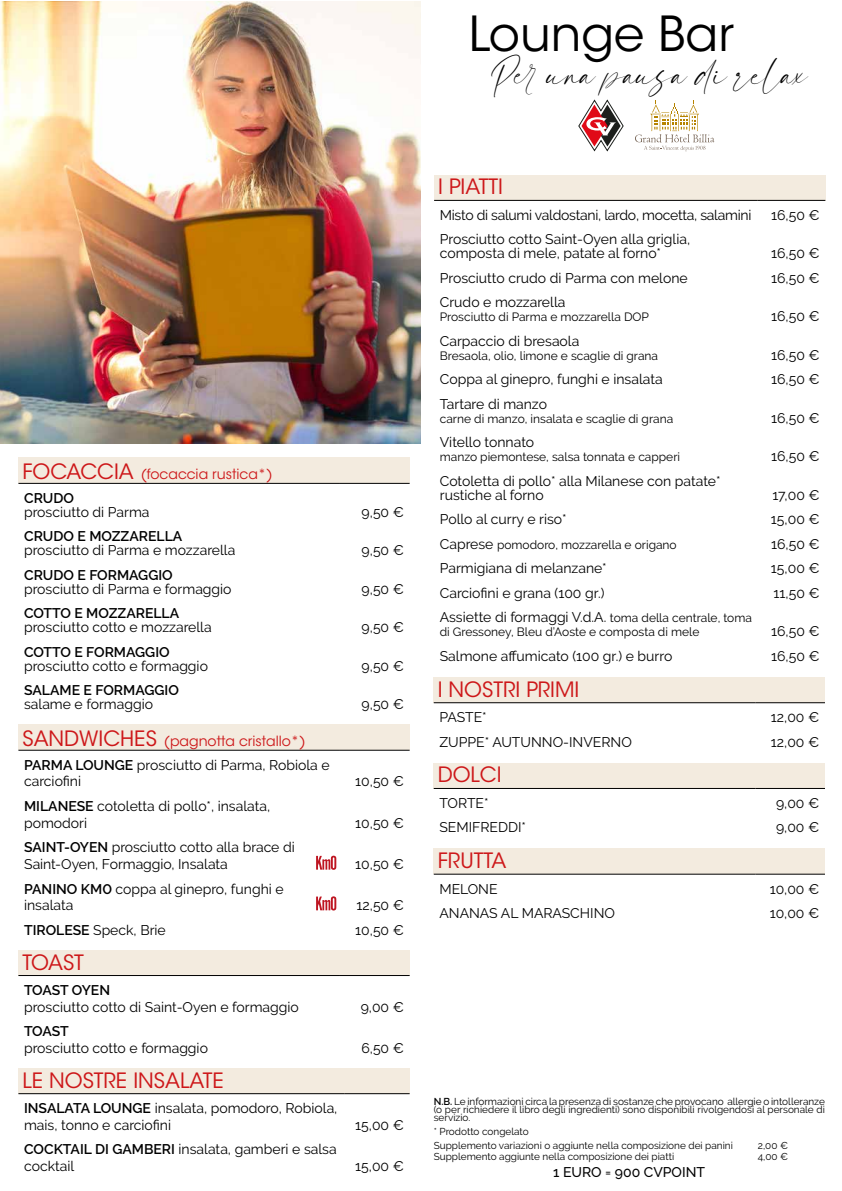
<style>
.page{position:relative;width:842px;height:1191px;background:#fff}
.page>*{position:absolute;margin:0;border:0;box-sizing:border-box;transform-origin:0 0}
.t1{font:48px "ITC Avant Garde Std";color:#000}
.t2{font:42px "Baremila";color:#000}
.t3{font:21px "ITC Avant Garde Std";color:#cd1719}
.t4{font:14px/16.8px "Raleway";color:#000}
.t5{font:600 14px "Raleway";color:#000}
.t6{font:14px "ITC Avant Garde Std";color:#cd1719}
.t7{font:14px "Raleway";letter-spacing:-.02em;color:#000}
.t8{font:500 14px "Raleway";color:#000}
.t9{font:12px "Raleway";color:#000}
.t10{font:10px/8px "Raleway";color:#000;text-align:justify}
.s1{font-size:21px}
.s2{font-weight:600}
.s3{font-size:14px}
.s4{font-size:12px}
</style>
<div class="page">
<div style="left:18px;top:950px;width:392px;height:25px;background:#f3ebdf"></div>
<hr style="left:18px;top:975px;width:322px;height:1px;background:#000">
<hr style="left:340px;top:975px;width:70px;height:1px;background:#000">
<div style="left:434px;top:677px;width:391px;height:25px;background:#f3ebdf"></div>
<hr style="left:434px;top:702px;width:321px;height:1px;background:#000">
<hr style="left:755px;top:702px;width:70px;height:1px;background:#000">
<div style="left:434px;top:175px;width:391px;height:25px;background:#f3ebdf"></div>
<hr style="left:434px;top:200px;width:324px;height:1px;background:#000">
<hr style="left:758px;top:200px;width:67px;height:1px;background:#000">
<svg style="left:635px;top:100px;width:79px;height:51px"></svg>
<svg style="left:578px;top:99px;width:46px;height:53px"></svg>
<img style="left:0;top:1px;width:421px;height:443px">
<div style="left:18px;top:1068px;width:392px;height:25px;background:#f3ebdf"></div>
<hr style="left:18px;top:1093px;width:327px;height:1px;background:#000">
<hr style="left:345px;top:1093px;width:65px;height:1px;background:#000">
<div style="left:18px;top:457px;width:392px;height:26px;background:#f3ebdf"></div>
<hr style="left:18px;top:483px;width:322px;height:1px;background:#000">
<hr style="left:340px;top:483px;width:70px;height:1px;background:#000">
<div style="left:18px;top:724px;width:392px;height:26px;background:#f3ebdf"></div>
<hr style="left:18px;top:749px;width:322px;height:1px;background:#000">
<hr style="left:340px;top:749px;width:70px;height:1px;background:#000">
<div style="left:434px;top:763px;width:391px;height:25px;background:#f3ebdf"></div>
<hr style="left:434px;top:788px;width:321px;height:1px;background:#000">
<hr style="left:755px;top:788px;width:70px;height:1px;background:#000">
<div style="left:434px;top:848px;width:391px;height:26px;background:#f3ebdf"></div>
<hr style="left:434px;top:873px;width:321px;height:1px;background:#000">
<hr style="left:755px;top:873px;width:70px;height:1px;background:#000">
<svg style="left:316px;top:855px;width:20px;height:15px"></svg>
<svg style="left:316px;top:896px;width:20px;height:14px"></svg>
<h1 class="t1" style="left:469px;top:5px;width:267px">Lounge Bar</h1>
<h2 class="t2" style="left:491px;top:51px;width:318px">Per una pausa di relax</h2>
<p class="t6" style="left:22px;top:466px;width:252px"><span class="s1">FOCACCIA</span> (focaccia rustica*)</p>
<p class="t5" style="left:24px;top:490px;width:51px">CRUDO</p>
<p class="t4" style="left:24px;top:503px;width:127px">prosciutto di Parma</p>
<p class="t4" style="left:362px;top:503px;width:44px">9,50 €</p>
<p class="t5" style="left:24px;top:528px;width:160px">CRUDO E MOZZARELLA</p>
<p class="t4" style="left:24px;top:542px;width:213px">prosciutto di Parma e mozzarella</p>
<p class="t4" style="left:362px;top:542px;width:44px">9,50 €</p>
<p class="t5" style="left:24px;top:567px;width:150px">CRUDO E FORMAGGIO</p>
<p class="t4" style="left:24px;top:580px;width:209px">prosciutto di Parma e formaggio</p>
<p class="t4" style="left:362px;top:580px;width:44px">9,50 €</p>
<p class="t5" style="left:24px;top:605px;width:157px">COTTO E MOZZARELLA</p>
<p class="t4" style="left:24px;top:619px;width:189px">prosciutto cotto e mozzarella</p>
<p class="t4" style="left:362px;top:619px;width:44px">9,50 €</p>
<p class="t5" style="left:24px;top:644px;width:147px">COTTO E FORMAGGIO</p>
<p class="t4" style="left:24px;top:657px;width:185px">prosciutto cotto e formaggio</p>
<p class="t4" style="left:362px;top:657px;width:44px">9,50 €</p>
<p class="t5" style="left:24px;top:682px;width:156px">SALAME E FORMAGGIO</p>
<p class="t4" style="left:24px;top:696px;width:131px">salame e formaggio</p>
<p class="t4" style="left:362px;top:696px;width:44px">9,50 €</p>
<p class="t6" style="left:22px;top:732px;width:285px"><span class="s1">SANDWICHES</span> (pagnotta cristallo*)</p>
<p class="t4" style="left:24px;top:756px;width:307px"><span class="s2">PARMA LOUNGE</span> prosciutto di Parma, Robiola e carciofini</p>
<p class="t4" style="left:355px;top:773px;width:50px">10,50 €</p>
<p class="t4" style="left:24px;top:797px;width:248px"><span class="s2">MILANESE</span> cotoletta di pollo*, insalata, pomodori</p>
<p class="t4" style="left:24px;top:839px;width:272px"><span class="s2">SAINT-OYEN</span> prosciutto cotto alla brace di<br>Saint-Oyen, Formaggio, Insalata</p>
<p class="t4" style="left:24px;top:880px;width:261px"><span class="s2">PANINO KM0</span> coppa al ginepro, funghi e insalata</p>
<p class="t4" style="left:355px;top:814px;width:50px">10,50 €</p>
<p class="t4" style="left:355px;top:855px;width:50px">10,50 €</p>
<p class="t4" style="left:357px;top:897px;width:49px">12,50 €</p>
<p class="t4" style="left:24px;top:921px;width:143px"><span class="s2">TIROLESE</span> Speck, Brie</p>
<p class="t4" style="left:355px;top:921px;width:50px">10,50 €</p>
<h3 class="t3" style="left:22px;top:949px;width:63px">TOAST</h3>
<p class="t5" style="left:24px;top:982px;width:88px">TOAST OYEN</p>
<p class="t4" style="left:24px;top:998px;width:276px">prosciutto cotto di Saint-Oyen e formaggio</p>
<p class="t4" style="left:361px;top:998px;width:45px">9,00 €</p>
<p class="t5" style="left:24px;top:1023px;width:46px">TOAST</p>
<p class="t4" style="left:24px;top:1039px;width:185px">prosciutto cotto e formaggio</p>
<p class="t4" style="left:361px;top:1039px;width:44px">6,50 €</p>
<h3 class="t3" style="left:22px;top:1067px;width:203px">LE NOSTRE INSALATE</h3>
<p class="t4" style="left:24px;top:1099px;width:315px"><span class="s2">INSALATA LOUNGE</span> insalata, pomodoro, Robiola, mais, tonno e carciofini</p>
<p class="t4" style="left:24px;top:1141px;width:314px"><span class="s2">COCKTAIL DI GAMBERI</span> insalata, gamberi e salsa cocktail</p>
<p class="t4" style="left:355px;top:1116px;width:50px">15,00 €</p>
<p class="t4" style="left:355px;top:1157px;width:50px">15,00 €</p>
<h3 class="t3" style="left:438px;top:174px;width:66px">I PIATTI</h3>
<p class="t7" style="left:440px;top:207px;width:313px">Misto di salumi valdostani, lardo, mocetta, salamini</p>
<p class="t4" style="left:771px;top:206px;width:50px">16,50 €</p>
<p class="t4" style="left:440px;top:232px;width:252px;line-height:14px">Prosciutto cotto Saint-Oyen alla griglia, composta di mele, patate al forno*</p>
<p class="t4" style="left:771px;top:245px;width:50px">16,50 €</p>
<p class="t4" style="left:440px;top:269px;width:249px">Prosciutto crudo di Parma con melone</p>
<p class="t4" style="left:771px;top:269px;width:50px">16,50 €</p>
<p class="t4" style="left:440px;top:294px;width:127px">Crudo e mozzarella</p>
<p class="t9" style="left:440px;top:310px;width:211px">Prosciutto di Parma e mozzarella DOP</p>
<p class="t4" style="left:771px;top:308px;width:50px">16,50 €</p>
<p class="t4" style="left:440px;top:332px;width:141px">Carpaccio di bresaola</p>
<p class="t9" style="left:440px;top:348px;width:220px">Bresaola, olio, limone e scaglie di grana</p>
<p class="t4" style="left:771px;top:346px;width:50px">16,50 €</p>
<p class="t4" style="left:440px;top:371px;width:224px">Coppa al ginepro, funghi e insalata</p>
<p class="t4" style="left:771px;top:371px;width:50px">16,50 €</p>
<p class="t4" style="left:440px;top:395px;width:109px">Tartare di manzo</p>
<p class="t9" style="left:440px;top:411px;width:235px">carne di manzo, insalata e scaglie di grana</p>
<p class="t4" style="left:771px;top:409px;width:50px">16,50 €</p>
<p class="t4" style="left:440px;top:434px;width:96px">Vitello tonnato</p>
<p class="t9" style="left:440px;top:450px;width:242px">manzo piemontese, salsa tonnata e capperi</p>
<p class="t4" style="left:771px;top:448px;width:50px">16,50 €</p>
<p class="t4" style="left:440px;top:474px;width:282px;line-height:14px">Cotoletta di pollo* alla Milanese con patate* rustiche al forno</p>
<p class="t4" style="left:772px;top:486px;width:49px">17,00 €</p>
<p class="t4" style="left:440px;top:511px;width:128px">Pollo al curry e riso*</p>
<p class="t4" style="left:771px;top:511px;width:50px">15,00 €</p>
<p class="t9" style="left:440px;top:537px;width:238px"><span class="s3">Caprese</span> pomodoro, mozzarella e origano</p>
<p class="t4" style="left:771px;top:535px;width:50px">16,50 €</p>
<p class="t4" style="left:440px;top:560px;width:169px">Parmigiana di melanzane*</p>
<p class="t4" style="left:771px;top:560px;width:50px">15,00 €</p>
<p class="t4" style="left:440px;top:584px;width:166px">Carciofini e grana (100 gr.)</p>
<p class="t4" style="left:773px;top:584px;width:48px">11,50 €</p>
<p class="t4" style="left:440px;top:609px;width:314px">Assiette di formaggi V.d.A. <span class="s4">toma della centrale, toma</span></p>
<p class="t9" style="left:440px;top:625px;width:261px">di Gressoney, Bleu d’Aoste e composta di mele</p>
<p class="t4" style="left:771px;top:623px;width:50px">16,50 €</p>
<p class="t4" style="left:440px;top:647px;width:234px">Salmone affumicato (100 gr.) e burro</p>
<p class="t4" style="left:771px;top:647px;width:50px">16,50 €</p>
<h3 class="t3" style="left:438px;top:676px;width:143px">I NOSTRI PRIMI</h3>
<p class="t4" style="left:439px;top:708px;width:49px">PASTE*</p>
<p class="t4" style="left:771px;top:708px;width:50px">12,00 €</p>
<p class="t4" style="left:439px;top:733px;width:194px">ZUPPE* AUTUNNO-INVERNO</p>
<p class="t4" style="left:771px;top:733px;width:50px">12,00 €</p>
<h3 class="t3" style="left:438px;top:762px;width:65px">DOLCI</h3>
<p class="t4" style="left:439px;top:794px;width:51px">TORTE*</p>
<p class="t4" style="left:776px;top:794px;width:45px">9,00 €</p>
<p class="t4" style="left:439px;top:819px;width:88px">SEMIFREDDI*</p>
<p class="t4" style="left:776px;top:819px;width:45px">9,00 €</p>
<h3 class="t3" style="left:438px;top:848px;width:70px">FRUTTA</h3>
<p class="t4" style="left:439px;top:880px;width:60px">MELONE</p>
<p class="t4" style="left:770px;top:880px;width:51px">10,00 €</p>
<p class="t4" style="left:439px;top:904px;width:177px">ANANAS AL MARASCHINO</p>
<p class="t4" style="left:770px;top:904px;width:51px">10,00 €</p>
<p class="t10" style="left:434px;top:1097px;width:393px"><span class="s2">N.B.</span> Le informazioni circa la presenza di sostanze che provocano allergie o intolleranze (o per richiedere il libro degli ingredienti) sono disponibili rivolgendosi al personale di servizio.</p>
<p class="t10" style="left:434px;top:1124px;width:301px;line-height:13.7px">* Prodotto congelato<br>Supplemento variazioni o aggiunte nella composizione dei panini</p>
<p class="t10" style="left:758px;top:1141px;width:32px">2,00 €</p>
<p class="t10" style="left:434px;top:1152px;width:242px">Supplemento aggiunte nella composizione dei piatti</p>
<p class="t10" style="left:758px;top:1152px;width:32px">4,00 €</p>
<p class="t8" style="left:553px;top:1163px;width:153px">1 EURO = 900 CVPOINT</p>
</div>
